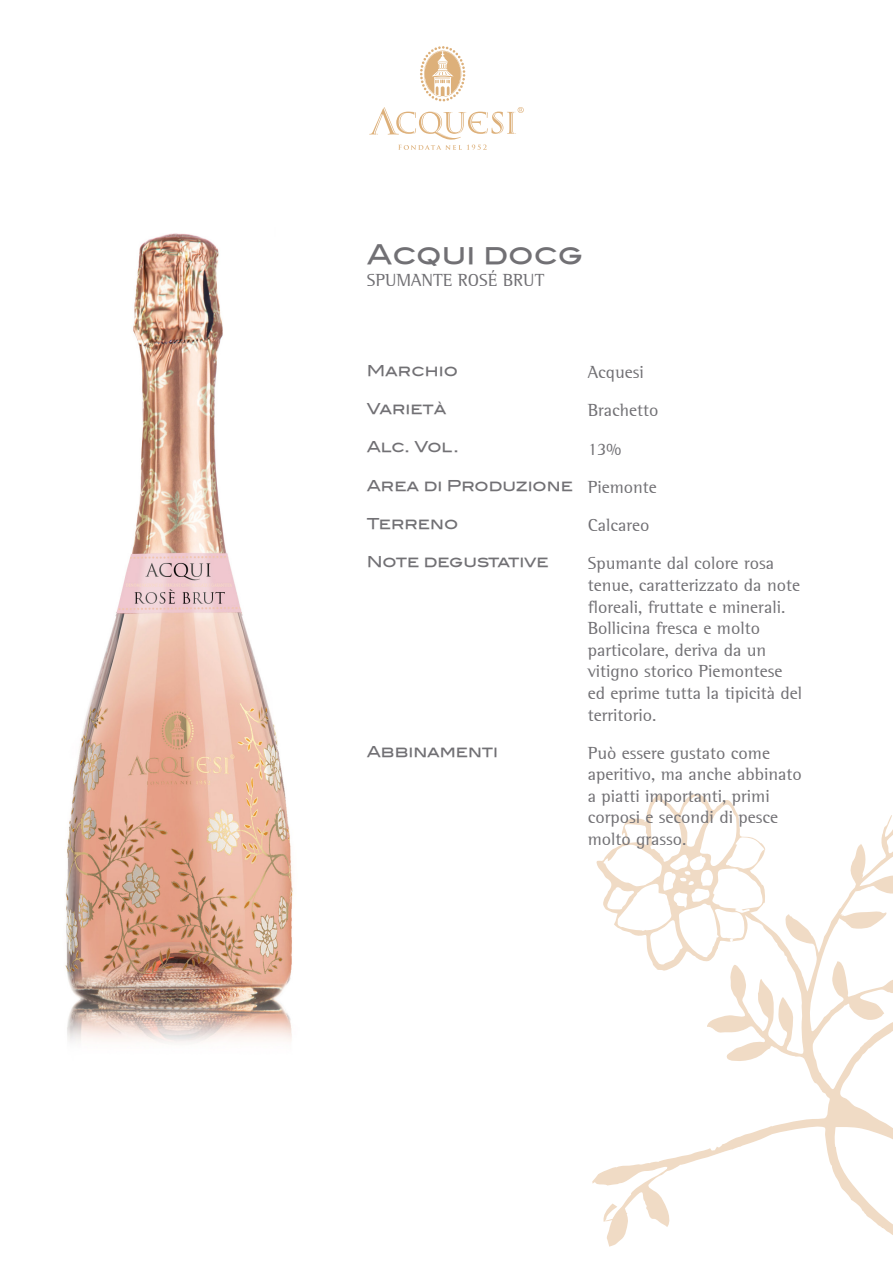
<style>
.page{position:relative;width:893px;height:1263px;background:#fff}
.page>*{position:absolute;margin:0;border:0;box-sizing:border-box;transform-origin:0 0}
.t1{font:27px "Blair Md ITCTT Medium";color:#717074}
.t2{font:18px/21.6px "AT Rotis Semi Serif";color:#717074}
.t3{font:15px "Blair Md ITCTT Medium";color:#717074}
</style>
<div class="page">
<svg style="left:369px;top:46px;width:155px;height:104px"></svg>
<svg style="left:592px;top:815px;width:301px;height:412px"></svg>
<svg style="left:884px;top:978px;width:9px;height:12px"></svg>
<svg style="left:851px;top:1002px;width:30px;height:15px"></svg>
<svg style="left:835px;top:963px;width:9px;height:29px"></svg>
<svg style="left:842px;top:915px;width:36px;height:10px"></svg>
<svg style="left:877px;top:876px;width:16px;height:12px"></svg>
<svg style="left:853px;top:847px;width:10px;height:36px"></svg>
<svg style="left:789px;top:916px;width:21px;height:25px"></svg>
<svg style="left:601px;top:794px;width:163px;height:171px"></svg>
<svg style="left:781px;top:1004px;width:8px;height:23px"></svg>
<svg style="left:760px;top:984px;width:11px;height:29px"></svg>
<svg style="left:731px;top:971px;width:13px;height:24px"></svg>
<svg style="left:712px;top:1019px;width:33px;height:10px"></svg>
<svg style="left:729px;top:1044px;width:40px;height:13px"></svg>
<svg style="left:595px;top:1168px;width:39px;height:14px"></svg>
<svg style="left:644px;top:1190px;width:24px;height:33px"></svg>
<svg style="left:834px;top:1105px;width:59px;height:130px"></svg>
<svg style="left:602px;top:1203px;width:25px;height:44px"></svg>
<img style="left:65px;top:233px;width:228px;height:810px">
<p class="t1" style="left:367px;top:238px;width:218px">Acqui docg</p>
<p class="t2" style="left:367px;top:269px;width:179px">SPUMANTE ROSÉ BRUT</p>
<p class="t3" style="left:367px;top:361px;width:93px">Marchio</p>
<p class="t3" style="left:367px;top:400px;width:81px">Varietà</p>
<p class="t3" style="left:367px;top:438px;width:94px">Alc. Vol.</p>
<p class="t3" style="left:367px;top:476px;width:208px">Area di Produzione</p>
<p class="t3" style="left:367px;top:514px;width:93px">Terreno</p>
<p class="t3" style="left:367px;top:553px;width:183px">Note degustative</p>
<p class="t3" style="left:367px;top:742px;width:133px">Abbinamenti</p>
<p class="t2" style="left:588px;top:361px;width:58px">Acquesi</p>
<p class="t2" style="left:588px;top:399px;width:72px">Brachetto</p>
<p class="t2" style="left:588px;top:438px;width:35px">13%</p>
<p class="t2" style="left:588px;top:476px;width:71px">Piemonte</p>
<p class="t2" style="left:588px;top:514px;width:63px">Calcareo</p>
<p class="t2" style="left:588px;top:552px;width:214px">Spumante dal colore rosa tenue, caratterizzato da note floreali, fruttate e minerali.</p>
<p class="t2" style="left:588px;top:617px;width:216px">Bollicina fresca e molto particolare, deriva da un vitigno storico Piemontese ed eprime tutta la tipicità del territorio.</p>
<p class="t2" style="left:588px;top:742px;width:215px">Può essere gustato come aperitivo, ma anche abbinato a piatti importanti, primi corposi e secondi di pesce molto grasso.</p>
</div>
